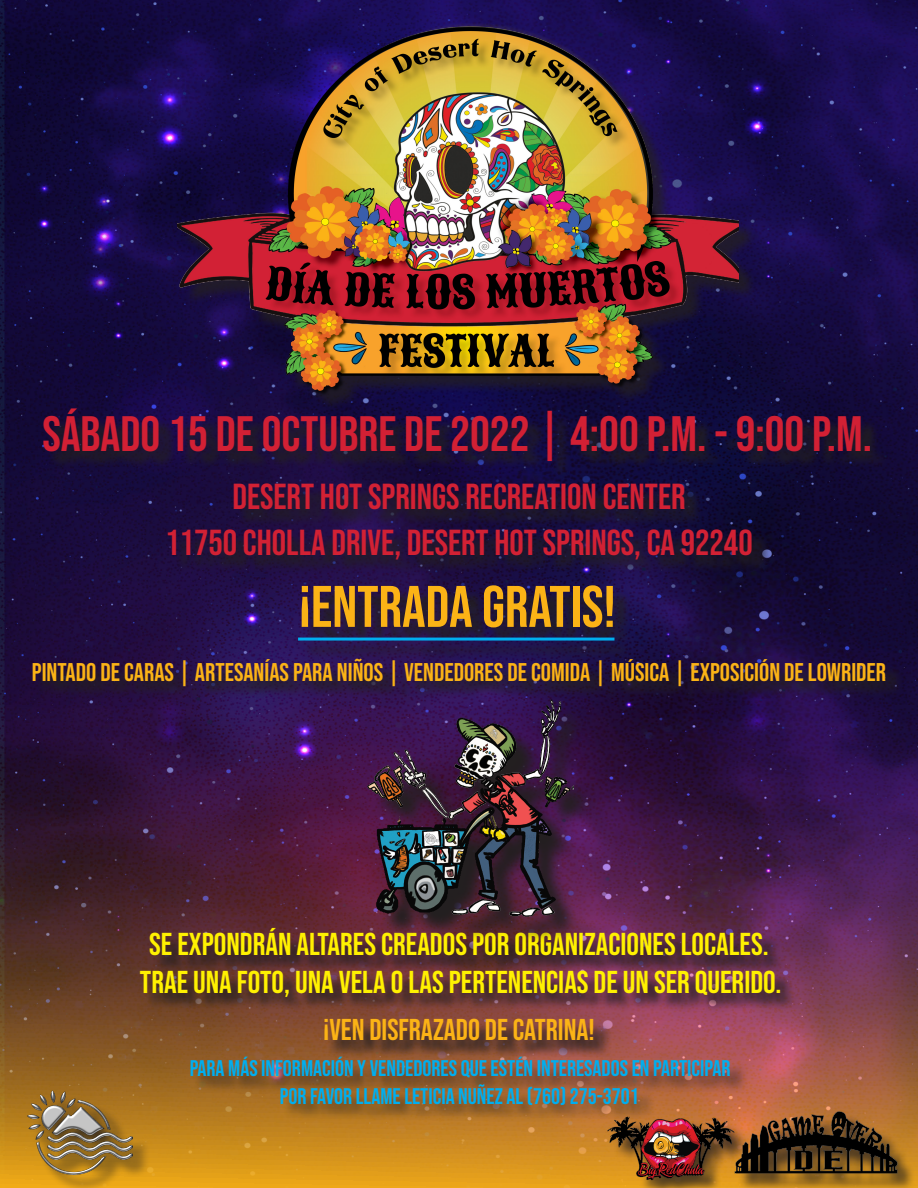
<style>
.page{position:relative;width:918px;height:1188px;background:#fff}
.page>*{position:absolute;margin:0;border:0;box-sizing:border-box;transform-origin:0 0}
.t1{font:58.5px "Bebas Neue";color:#fbb316}
.t2{font:49.5px "Bebas Neue";color:#d22034}
.t3{font:36px "Bebas Neue";color:#d22134}
.t4{font:31.5px "Bebas Neue";color:#fff101}
.t5{font:30px "Bebas Neue";color:#fbb316}
.t6{font:25.5px "Bebas Neue";color:#fbb316}
.t7{font:22.5px "Bebas Neue";color:#00aeef}
</style>
<div class="page">
<img style="left:0;top:0;width:918px;height:1188px">
<div style="left:180px;top:27px;width:577px;height:386px;background:#231f20;opacity:.75"></div>
<img style="left:177px;top:12px;width:561px;height:396px">
<svg style="left:46px;top:410px;width:842px;height:68px;background:#170f37"></svg>
<svg style="left:237px;top:486px;width:466px;height:42px;background:#1b1136"></svg>
<svg style="left:171px;top:532px;width:600px;height:45px;background:#1d1139"></svg>
<svg style="left:304px;top:588px;width:328px;height:52px;background:#21173d"></svg>
<svg style="left:301px;top:640px;width:332px;height:19px;background:#24134b"></svg>
<hr style="left:298px;top:638px;width:317px;height:3px;background:#00aeef">
<svg style="left:35px;top:661px;width:869px;height:43px;background:#241240"></svg>
<svg style="left:153px;top:931px;width:633px;height:42px;background:#572c38"></svg>
<svg style="left:143px;top:973px;width:656px;height:41px;background:#6a383c"></svg>
<svg style="left:327px;top:1022px;width:285px;height:37px;background:#744434"></svg>
<svg style="left:372px;top:705px;width:227px;height:237px;background:#501f42"></svg>
<img style="left:359px;top:699px;width:214px;height:219px">
<div style="left:193px;top:1059px;width:555px;height:36px;background:#231f20;opacity:.55"></div>
<div style="left:284px;top:1087px;width:372px;height:36px;background:#231f20;opacity:.55"></div>
<div style="left:611px;top:1120px;width:140px;height:68px;background:#231f20;opacity:.75"></div>
<img style="left:605px;top:1108px;width:132px;height:78px">
<div style="left:737px;top:1114px;width:178px;height:74px;background:#231f20;opacity:.75"></div>
<img style="left:729px;top:1108px;width:172px;height:71px">
<div style="left:31px;top:1094px;width:120px;height:94px;background:#231f20;opacity:.75"></div>
<img style="left:28px;top:1088px;width:105px;height:89px">
<p class="t2" style="left:43px;top:405px;width:831px">SÁBADO 15 DE OCTUBRE DE 2022 | 4:00 P.M. - 9:00 P.M.</p>
<p class="t3" style="left:232px;top:476px;width:455px">DESERT HOT SPRINGS RECREATION CENTER</p>
<p class="t3" style="left:165px;top:522px;width:589px">11750 CHOLLA DRIVE, DESERT HOT SPRINGS, CA 92240</p>
<p class="t1" style="left:299px;top:574px;width:319px">¡ENTRADA GRATIS!</p>
<p class="t6" style="left:32px;top:657px;width:856px">PINTADO DE CARAS | ARTESANÍAS PARA NIÑOS | VENDEDORES DE COMIDA | MÚSICA | EXPOSICIÓN DE LOWRIDER</p>
<p class="t4" style="left:149px;top:926px;width:621px">SE EXPONDRÁN ALTARES CREADOS POR ORGANIZACIONES LOCALES.</p>
<p class="t4" style="left:140px;top:964px;width:643px">TRAE UNA FOTO, UNA VELA O LAS PERTENENCIAS DE UN SER QUERIDO.</p>
<p class="t5" style="left:323px;top:1013px;width:273px">¡VEN DISFRAZADO DE CATRINA!</p>
<p class="t7" style="left:190px;top:1056px;width:542px">PARA MÁS INFORMACIÓN Y VENDEDORES QUE ESTÉN INTERESADOS EN PARTICIPAR</p>
<p class="t7" style="left:280px;top:1083px;width:361px">POR FAVOR LLAME LETICIA NUÑEZ AL (760) 275-3701</p>
</div>
